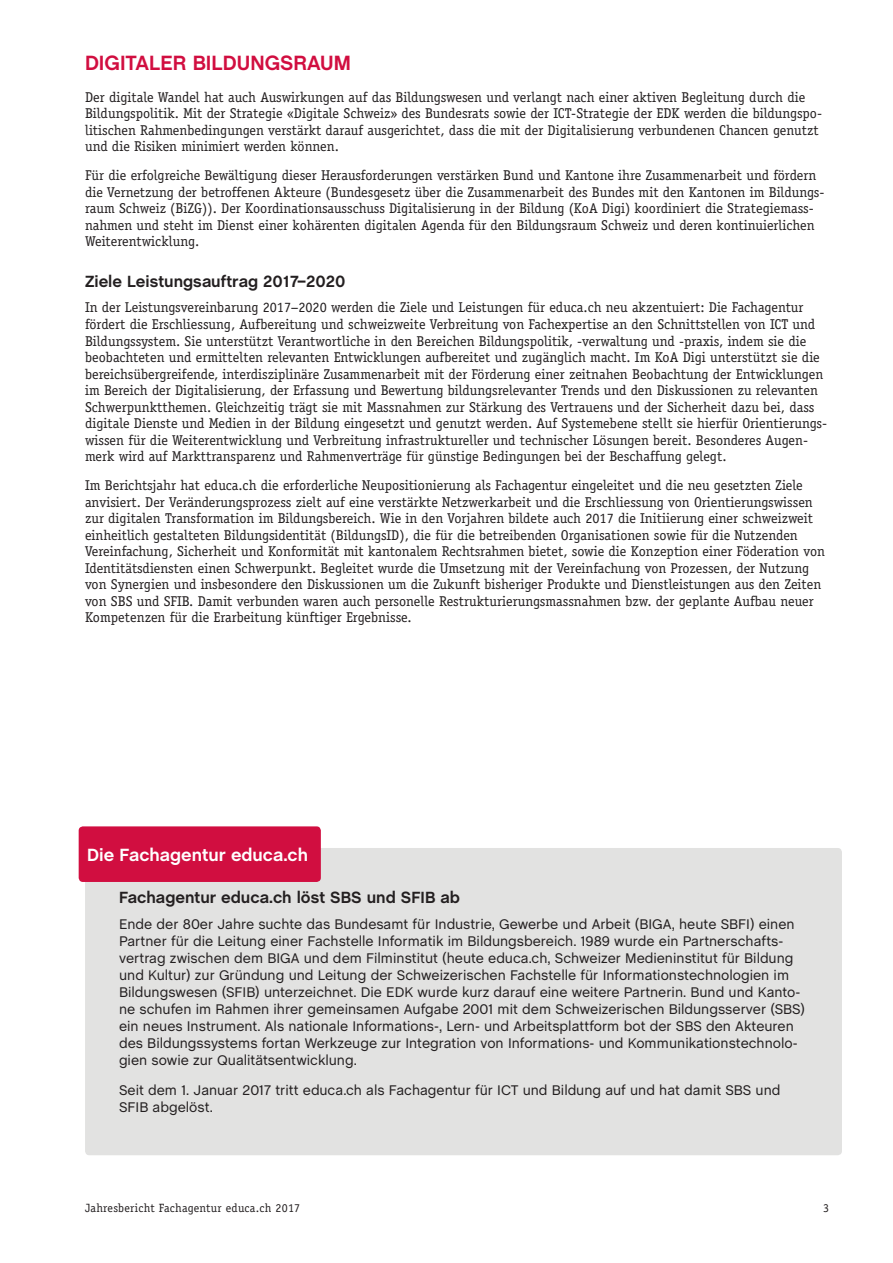
<style>
.page{position:relative;width:893px;height:1263px;background:#fff}
.page>*{position:absolute;margin:0;border:0;box-sizing:border-box;transform-origin:0 0}
.t1{font:700 21px "Chalet";color:#d10e40}
.t2{font:700 18px "Chalet";color:#fff}
.t3{font:700 16.5px "Chalet";color:#231f20}
.t4{font:14.25px/16.5px "Officina Serif Std";color:#231f20}
.t5{font:14.25px/17.1px "Chalet";color:#231f20}
.t6{font:12px "Officina Serif Std";letter-spacing:.02em;color:#231f20}
</style>
<div class="page">
<div style="left:85px;top:848px;width:757px;height:307px;background:#e2e2e1;border-radius:4px"></div>
<div style="left:79px;top:826px;width:242px;height:56px;background:#d10e40;border-radius:4px"></div>
<h3 class="t1" style="left:85px;top:50px;width:267px">DIGITALER BILDUNGSRAUM</h3>
<p class="t4" style="left:85px;top:89px;width:739px">Der digitale Wandel hat auch Auswirkungen auf das Bildungswesen und verlangt nach einer aktiven Begleitung durch die Bildungspolitik. Mit der Strategie «Digitale Schweiz» des Bundesrats sowie der ICT-Strategie der EDK werden die bildungspo&shy;litischen Rahmenbedingungen verstärkt darauf ausgerichtet, dass die mit der Digitalisierung verbundenen Chancen genutzt und die Risiken minimiert werden können.</p>
<p class="t4" style="left:85px;top:167px;width:741px">Für die erfolgreiche Bewältigung dieser Herausforderungen verstärken Bund und Kantone ihre Zusammenarbeit und fördern die Vernetzung der betroffenen Akteure (Bundesgesetz über die Zusammenarbeit des Bundes mit den Kantonen im Bildungs&shy;raum Schweiz (BiZG)). Der Koordinationsausschuss Digitalisierung in der Bildung (KoA Digi) koordiniert die Strategiemass&shy;nahmen und steht im Dienst einer kohärenten digitalen Agenda für den Bildungsraum Schweiz und deren kontinuierlichen Weiterentwicklung.</p>
<h4 class="t3" style="left:85px;top:272px;width:262px">Ziele Leistungsauftrag 2017–2020</h4>
<p class="t4" style="left:85px;top:299px;width:744px">In der Leistungsvereinbarung 2017−2020 werden die Ziele und Leistungen für educa.ch neu akzentuiert: Die Fachagentur fördert die Erschliessung, Aufbereitung und schweizweite Verbreitung von Fachexpertise an den Schnittstellen von ICT und Bildungssystem. Sie unterstützt Verantwortliche in den Bereichen Bildungspolitik, -verwaltung und -praxis, indem sie die beobachteten und ermittelten relevanten Entwicklungen aufbereitet und zugänglich macht. Im KoA Digi unterstützt sie die bereichsübergreifende, interdisziplinäre Zusammenarbeit mit der Förderung einer zeitnahen Beobachtung der Entwicklungen im Bereich der Digitalisierung, der Erfassung und Bewertung bildungsrelevanter Trends und den Diskussionen zu relevanten Schwerpunktthemen. Gleichzeitig trägt sie mit Massnahmen zur Stärkung des Vertrauens und der Sicherheit dazu bei, dass digitale Dienste und Medien in der Bildung eingesetzt und genutzt werden. Auf Systemebene stellt sie hierfür Orientierungs&shy;wissen für die Weiterentwicklung und Verbreitung infrastruktureller und technischer Lösungen bereit. Besonderes Augen&shy;merk wird auf Markttransparenz und Rahmenverträge für günstige Bedingungen bei der Beschaffung gelegt.</p>
<p class="t4" style="left:85px;top:477px;width:741px">Im Berichtsjahr hat educa.ch die erforderliche Neupositionierung als Fachagentur eingeleitet und die neu gesetzten Ziele anvisiert. Der Veränderungsprozess zielt auf eine verstärkte Netzwerkarbeit und die Erschliessung von Orientierungswissen zur digitalen Transformation im Bildungsbereich. Wie in den Vorjahren bildete auch 2017 die Initiierung einer schweizweit einheitlich gestalteten Bildungsidentität (BildungsID), die für die betreibenden Organisationen sowie für die Nutzenden Vereinfachung, Sicherheit und Konformität mit kantonalem Rechtsrahmen bietet, sowie die Konzeption einer Föderation von Identitätsdiensten einen Schwerpunkt. Begleitet wurde die Umsetzung mit der Vereinfachung von Prozessen, der Nutzung von Synergien und insbesondere den Diskussionen um die Zukunft bisheriger Produkte und Dienstleistungen aus den Zeiten von SBS und SFIB. Damit verbunden waren auch personelle Restrukturierungsmassnahmen bzw. der geplante Aufbau neuer Kompetenzen für die Erarbeitung künftiger Ergebnisse.</p>
<p class="t2" style="left:87px;top:844px;width:222px">Die Fachagentur educa.ch</p>
<p class="t3" style="left:119px;top:887px;width:342px">Fachagentur educa.ch löst SBS und SFIB ab</p>
<p class="t5" style="left:119px;top:915px;width:687px">Ende der 80er Jahre suchte das Bundesamt für Industrie, Gewerbe und Arbeit (BIGA, heute SBFI) einen Partner für die Leitung einer Fachstelle Informatik im Bildungsbereich. 1989 wurde ein Partnerschafts&shy;vertrag zwischen dem BIGA und dem Filminstitut (heute educa.ch, Schweizer Medieninstitut für Bildung und Kultur) zur Gründung und Leitung der Schweizerischen Fachstelle für Informationstechnologien im Bildungswesen (SFIB) unterzeichnet. Die EDK wurde kurz darauf eine weitere Partnerin. Bund und Kanto&shy;ne schufen im Rahmen ihrer gemeinsamen Aufgabe 2001 mit dem Schweizerischen Bildungsserver (SBS) ein neues Instrument. Als nationale Informations-, Lern- und Arbeitsplattform bot der SBS den Akteuren des Bildungssystems fortan Werkzeuge zur Integration von Informations- und Kommunikationstechnolo&shy;gien sowie zur Qualitätsentwicklung.</p>
<p class="t5" style="left:119px;top:1082px;width:663px">Seit dem 1. Januar 2017 tritt educa.ch als Fachagentur für ICT und Bildung auf und hat damit SBS und<br>SFIB abgelöst.</p>
<p class="t6" style="left:85px;top:1201px;width:217px">Jahresbericht Fachagentur educa.ch 2017</p>
<p class="t6" style="left:823px;top:1201px;width:7px">3</p>
</div>
